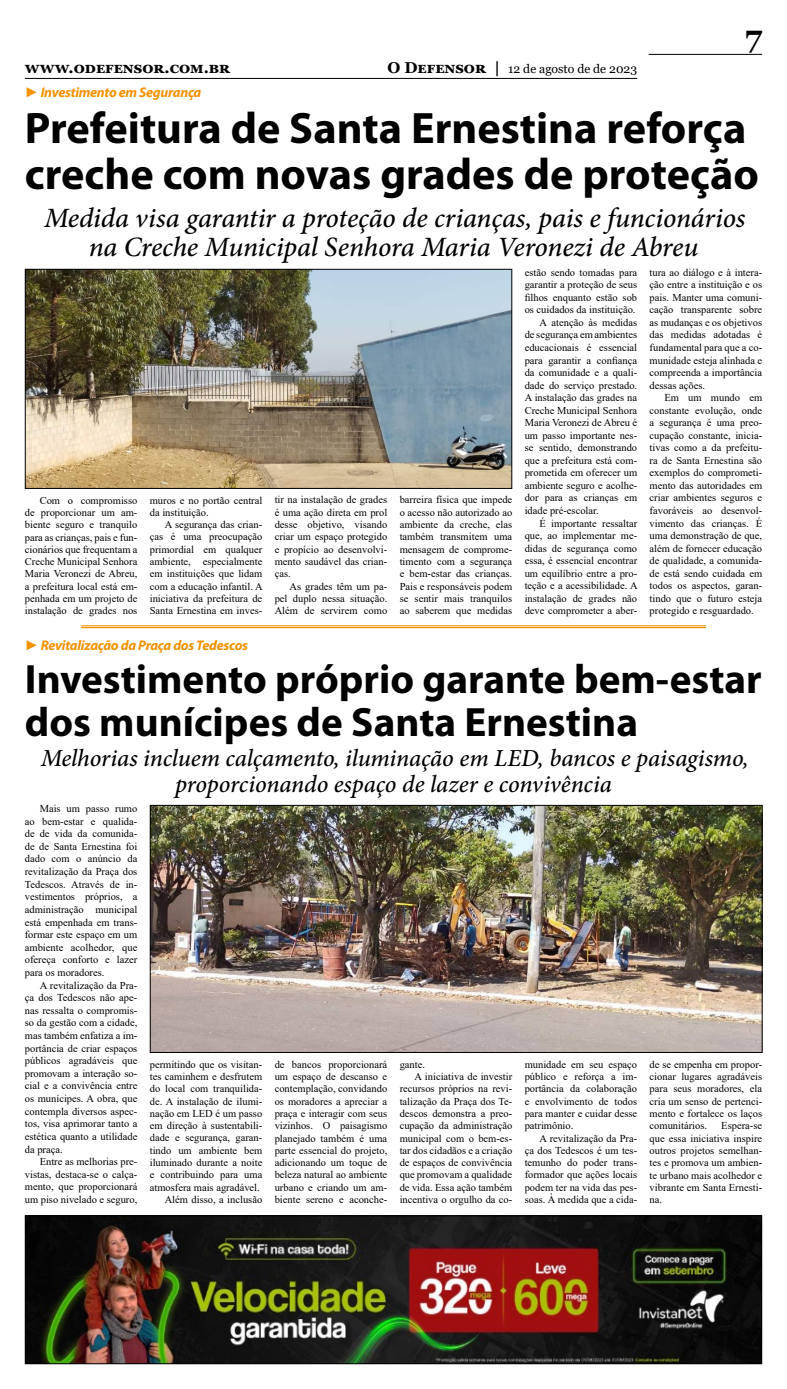
<style>
.page{position:relative;width:787px;height:1389px;background:#fff}
.page>*{position:absolute;margin:0;border:0;box-sizing:border-box;transform-origin:0 0}
.t1{font:700 44.19px/45.9px "Myriad Pro";color:#000}
.t2{font:700 41.12px/42.9px "Myriad Pro";color:#000}
.t3{font:700 30.62px "Georgia";color:#000}
.t4{font:italic 500 28px/29.8px "Minion Pro";letter-spacing:-.005em;color:#000;text-align:center}
.t5{font:italic 500 24.5px/26.2px "Minion Pro";letter-spacing:-.005em;color:#000;text-align:center}
.t6{font:700 15.75px "Georgia";color:#000}
.t7{font:italic 700 14px "Myriad Pro";letter-spacing:-.02em;color:#f39200}
.t8{font:12.25px "Georgia";color:#000}
.t9{font:10.5px/12.3px "Times New Roman";color:#000;text-align:justify}
.s1{font-weight:700;font-size:15.75px}
.s2{font-family:"Times New Roman";font-style:normal}
</style>
<div class="page">
<hr style="left:648px;top:54px;width:113px;height:1px;background:#000">
<hr style="left:25px;top:78px;width:612px;height:1px;background:#000">
<img style="left:27px;top:1217px;width:732px;height:145px">
<div style="left:25px;top:1215px;width:736px;height:149px;border:1px solid #000"></div>
<img style="left:27px;top:271px;width:483px;height:216px">
<div style="left:25px;top:269px;width:487px;height:220px;border:1px solid #000"></div>
<img style="left:152px;top:807px;width:608px;height:244px">
<div style="left:150px;top:805px;width:612px;height:248px;border:1px solid #000"></div>
<hr style="left:81px;top:626px;width:624px;height:1px;background:#f39200">
<hr style="left:81px;top:627px;width:624px;height:1px;background:#f39200">
<h3 class="t6" style="left:25px;top:58px;width:207px">www.odefensor.com.br</h3>
<p class="t8" style="left:387px;top:62px;width:251px"><span class="s1">O Defensor |</span> 12 de agosto de de 2023</p>
<h3 class="t3" style="left:744px;top:17px;width:18px">7</h3>
<h3 class="t7" style="left:25px;top:83px;width:178px"><span class="s2">►</span> Investimento em Segurança</h3>
<h1 class="t1" style="left:25px;top:104px;width:735px">Prefeitura de Santa Ernestina reforça creche com novas grades de proteção</h1>
<h3 class="t4" style="left:44px;top:203px;width:702px">Medida visa garantir a proteção de crianças, pais e funcionários na Creche Municipal Senhora Maria Veronezi de Abreu</h3>
<p class="t9" style="left:25px;top:494px;width:114px;text-indent:15px">Com o compromisso de proporcionar um am&shy;biente seguro e tranquilo para as crianças, pais e fun&shy;cionários que frequentam a Creche Municipal Senhora Maria Veronezi de Abreu, a prefeitura local está em&shy;penhada em um projeto de instalação de grades nos</p>
<p class="t9" style="left:150px;top:494px;width:114px">muros e no portão central da instituição.</p>
<p class="t9" style="left:150px;top:518px;width:115px;text-indent:15px">A segurança das crian&shy;ças é uma preocupação primordial em qualquer ambiente, especialmente em instituições que lidam com a educação infantil. A iniciativa da prefeitura de Santa Ernestina em inves-</p>
<p class="t9" style="left:274px;top:493px;width:114px">tir na instalação de grades é uma ação direta em prol desse objetivo, visando criar um espaço protegido e propício ao desenvolvi&shy;mento saudável das crian&shy;ças.</p>
<p class="t9" style="left:274px;top:580px;width:114px;text-indent:15px">As grades têm um pa&shy;pel duplo nessa situação.<br>Além de servirem como</p>
<p class="t9" style="left:399px;top:493px;width:114px">barreira física que impede o acesso não autorizado ao ambiente da creche, elas também transmitem uma mensagem de comprome&shy;timento com a segurança e bem-estar das crianças.<br>Pais e responsáveis podem se sentir mais tranquilos ao saberem que medidas</p>
<p class="t9" style="left:524px;top:266px;width:114px">estão sendo tomadas para</p>
<p class="t9" style="left:524px;top:278px;width:114px">garantir a proteção de seus</p>
<p class="t9" style="left:524px;top:291px;width:114px">filhos enquanto estão sob</p>
<p class="t9" style="left:524px;top:303px;width:112px">os cuidados da instituição.</p>
<p class="t9" style="left:539px;top:316px;width:99px">A atenção às medidas</p>
<p class="t9" style="left:524px;top:328px;width:114px">de segurança em ambientes</p>
<p class="t9" style="left:524px;top:341px;width:114px">educacionais é essencial</p>
<p class="t9" style="left:524px;top:354px;width:114px">para garantir a confiança</p>
<p class="t9" style="left:524px;top:366px;width:114px">da comunidade e a quali-</p>
<p class="t9" style="left:524px;top:379px;width:114px">dade do serviço prestado.</p>
<p class="t9" style="left:524px;top:391px;width:114px">A instalação das grades na</p>
<p class="t9" style="left:524px;top:404px;width:114px">Creche Municipal Senhora</p>
<p class="t9" style="left:524px;top:416px;width:114px">Maria Veronezi de Abreu é</p>
<p class="t9" style="left:524px;top:429px;width:114px">um passo importante nes-</p>
<p class="t9" style="left:524px;top:441px;width:114px">se sentido, demonstrando</p>
<p class="t9" style="left:524px;top:454px;width:114px">que a prefeitura está com-</p>
<p class="t9" style="left:524px;top:466px;width:114px">prometida em oferecer um</p>
<p class="t9" style="left:524px;top:479px;width:114px">ambiente seguro e acolhe-</p>
<p class="t9" style="left:524px;top:491px;width:114px">dor para as crianças em</p>
<p class="t9" style="left:524px;top:504px;width:76px">idade pré-escolar.</p>
<p class="t9" style="left:539px;top:516px;width:99px">É importante ressaltar</p>
<p class="t9" style="left:524px;top:529px;width:114px">que, ao implementar me-</p>
<p class="t9" style="left:524px;top:542px;width:114px">didas de segurança como</p>
<p class="t9" style="left:524px;top:554px;width:114px">essa, é essencial encontrar</p>
<p class="t9" style="left:524px;top:567px;width:114px">um equilíbrio entre a pro-</p>
<p class="t9" style="left:524px;top:579px;width:115px">teção e a acessibilidade. A</p>
<p class="t9" style="left:524px;top:592px;width:114px">instalação de grades não</p>
<p class="t9" style="left:524px;top:604px;width:114px">deve comprometer a aber-</p>
<p class="t9" style="left:649px;top:266px;width:114px">tura ao diálogo e à intera&shy;ção entre a instituição e os pais. Manter uma comuni&shy;cação transparente sobre as mudanças e os objetivos das medidas adotadas é fundamental para que a co&shy;munidade esteja alinhada e compreenda a importância dessas ações.</p>
<p class="t9" style="left:649px;top:391px;width:114px;text-indent:15px">Em um mundo em constante evolução, onde a segurança é uma preo&shy;cupação constante, inicia&shy;tivas como a da prefeitu&shy;ra de Santa Ernestina são exemplos do comprometi&shy;mento das autoridades em criar ambientes seguros e favoráveis ao desenvol&shy;vimento das crianças. É uma demonstração de que, além de fornecer educação de qualidade, a comunida&shy;de está sendo cuidada em todos os aspectos, garan&shy;tindo que o futuro esteja protegido e resguardado.</p>
<h3 class="t7" style="left:25px;top:636px;width:225px"><span class="s2">►</span> Revitalização da Praça dos Tedescos</h3>
<h2 class="t2" style="left:25px;top:656px;width:738px">Investimento próprio garante bem-estar dos munícipes de Santa Ernestina</h2>
<h3 class="t5" style="left:41px;top:745px;width:709px">Melhorias incluem calçamento, iluminação em LED, bancos e paisagismo, proporcionando espaço de lazer e convivência</h3>
<p class="t9" style="left:25px;top:802px;width:114px;line-height:12.6px;text-indent:15px">Mais um passo rumo ao bem-estar e qualida&shy;de de vida da comunida&shy;de de Santa Ernestina foi dado com o anúncio da revitalização da Praça dos Tedescos. Através de in&shy;vestimentos próprios, a administração municipal está empenhada em trans&shy;formar este espaço em um ambiente acolhedor, que ofereça conforto e lazer para os moradores.</p>
<p class="t9" style="left:25px;top:978px;width:114px;line-height:12.6px;text-indent:15px">A revitalização da Pra&shy;ça dos Tedescos não ape&shy;nas ressalta o compromis&shy;so da gestão com a cidade, mas também enfatiza a im&shy;portância de criar espaços públicos agradáveis que promovam a interação so&shy;cial e a convivência entre os munícipes. A obra, que contempla diversos aspec&shy;tos, visa aprimorar tanto a estética quanto a utilidade da praça.</p>
<p class="t9" style="left:25px;top:1155px;width:114px;line-height:12.6px;text-indent:15px">Entre as melhorias pre&shy;vistas, destaca-se o calça&shy;mento, que proporcionará um piso nivelado e seguro,</p>
<p class="t9" style="left:524px;top:1058px;width:114px">munidade em seu espaço público e reforça a im&shy;portância da colaboração e envolvimento de todos para manter e cuidar desse patrimônio.</p>
<p class="t9" style="left:524px;top:1132px;width:114px;text-indent:15px">A revitalização da Pra&shy;ça dos Tedescos é um tes&shy;temunho do poder trans&shy;formador que ações locais podem ter na vida das pes&shy;soas. À medida que a cida-</p>
<p class="t9" style="left:150px;top:1058px;width:114px;text-align:right">permitindo que os visitan&shy;tes caminhem e desfrutem do local com tranquilida&shy;de. A instalação de ilumi&shy;nação em LED é um passo em direção à sustentabili&shy;dade e segurança, garan&shy;tindo um ambiente bem iluminado durante a noite e contribuindo para uma atmosfera mais agradável.<br>Além disso, a inclusão</p>
<p class="t9" style="left:274px;top:1058px;width:114px">de bancos proporcionará um espaço de descanso e contemplação, convidando os moradores a apreciar a praça e interagir com seus vizinhos. O paisagismo planejado também é uma parte essencial do projeto, adicionando um toque de beleza natural ao ambiente urbano e criando um am&shy;biente sereno e aconche-</p>
<p class="t9" style="left:399px;top:1058px;width:27px">gante.</p>
<p class="t9" style="left:649px;top:1058px;width:114px">de se empenha em propor&shy;cionar lugares agradáveis para seus moradores, ela cria um senso de pertenci&shy;mento e fortalece os laços comunitários.</p>
<p class="t9" style="left:414px;top:1070px;width:99px">A iniciativa de investir</p>
<p class="t9" style="left:399px;top:1082px;width:114px">recursos próprios na revi-</p>
<p class="t9" style="left:399px;top:1095px;width:114px">talização da Praça dos Te-</p>
<p class="t9" style="left:399px;top:1107px;width:114px">descos demonstra a preo-</p>
<p class="t9" style="left:399px;top:1119px;width:114px">cupação da administração</p>
<p class="t9" style="left:399px;top:1132px;width:114px">municipal com o bem-es-</p>
<p class="t9" style="left:399px;top:1144px;width:114px">tar dos cidadãos e a criação</p>
<p class="t9" style="left:399px;top:1156px;width:114px">de espaços de convivência</p>
<p class="t9" style="left:399px;top:1168px;width:114px">que promovam a qualidade</p>
<p class="t9" style="left:399px;top:1181px;width:114px">de vida. Essa ação também</p>
<p class="t9" style="left:399px;top:1193px;width:114px">incentiva o orgulho da co-</p>
<p class="t9" style="left:649px;top:1119px;width:114px;text-indent:72px">Espera-se que essa iniciativa inspire outros projetos semelhan&shy;tes e promova um ambien&shy;te urbano mais acolhedor e vibrante em Santa Ernesti&shy;na.</p>
</div>
